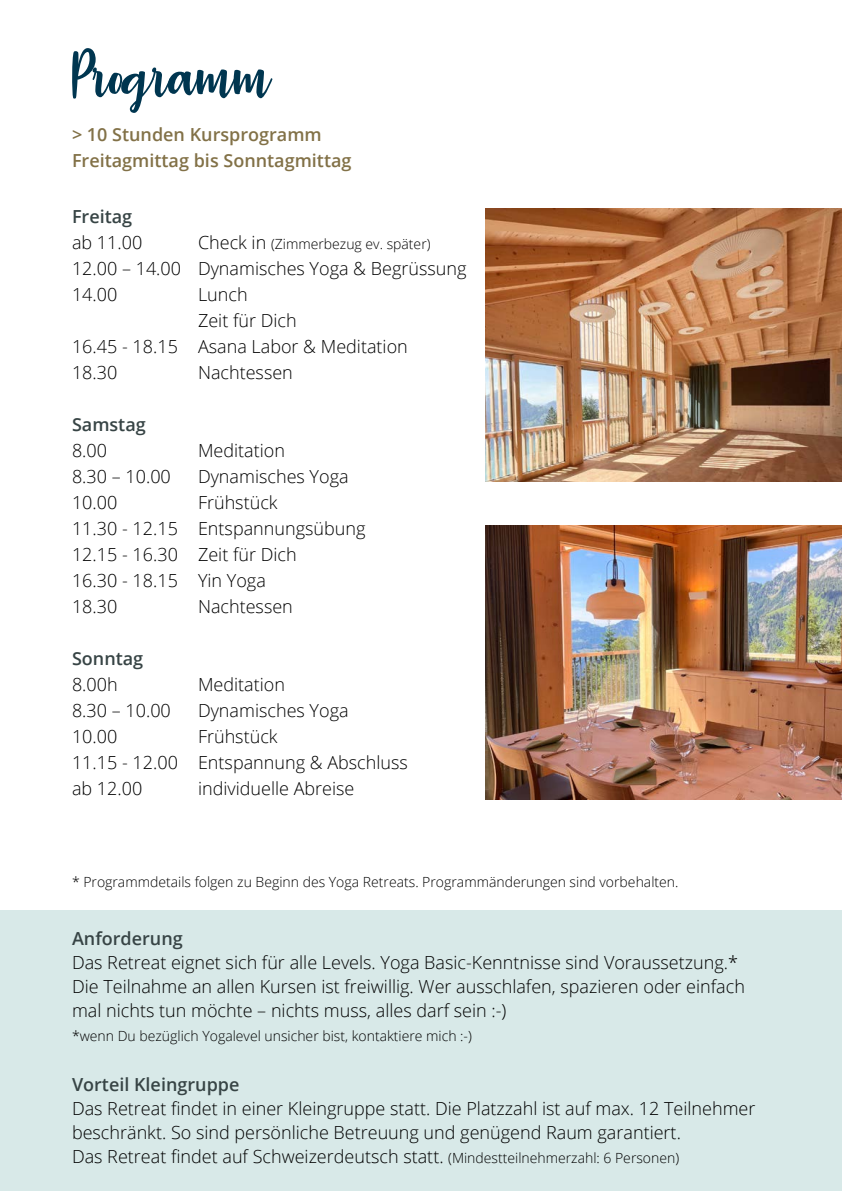
<style>
.page{position:relative;width:842px;height:1191px;background:#fff}
.page>*{position:absolute;margin:0;border:0;box-sizing:border-box;transform-origin:0 0}
.t1{font:76px "Strawberry Blossom";color:#003650}
.t2{font:300 18px/26px "Open Sans";color:#000}
.t3{font:600 18px/26px "Open Sans";color:#827147}
.t4{font:600 18px "Open Sans";color:#374445}
.t5{font:300 14px "Open Sans";color:#000}
.s1{font-size:18px}
.s2{font-size:14px}
</style>
<div class="page">
<div style="left:0;top:910px;width:842px;height:281px;background:#d8e9e8"></div>
<img style="left:485px;top:525px;width:357px;height:274px">
<img style="left:485px;top:209px;width:357px;height:272px">
<h1 class="t1" style="left:72px;top:37px;width:200px">Programm</h1>
<p class="t3" style="left:72px;top:121px;width:281px">&gt; 10 Stunden Kursprogramm<br>Freitagmittag bis Sonntagmittag</p>
<p class="t4" style="left:72px;top:204px;width:62px">Freitag</p>
<p class="t2" style="left:72px;top:229px;width:72px">ab 11.00</p>
<p class="t5" style="left:198px;top:234px;width:234px"><span class="s1">Check in</span> (Zimmerbezug ev. später)</p>
<p class="t2" style="left:72px;top:255px;width:396px">12.00 – 14.00 Dynamisches Yoga &amp; Begrüssung<br>14.00</p>
<p class="t2" style="left:198px;top:281px;width:51px">Lunch</p>
<p class="t2" style="left:198px;top:307px;width:100px">Zeit für Dich</p>
<p class="t2" style="left:72px;top:333px;width:337px">16.45 - 18.15 Asana Labor &amp; Meditation</p>
<p class="t2" style="left:72px;top:359px;width:47px">18.30</p>
<p class="t2" style="left:198px;top:359px;width:96px">Nachtessen</p>
<p class="t4" style="left:72px;top:412px;width:75px">Samstag</p>
<p class="t2" style="left:72px;top:437px;width:37px">8.00</p>
<p class="t2" style="left:198px;top:437px;width:89px">Meditation</p>
<p class="t2" style="left:72px;top:463px;width:100px">8.30 – 10.00</p>
<p class="t2" style="left:198px;top:463px;width:152px">Dynamisches Yoga</p>
<p class="t2" style="left:72px;top:489px;width:47px">10.00</p>
<p class="t2" style="left:72px;top:489px;width:295px;text-indent:126px">Frühstück<br>11.30 - 12.15 Entspannungsübung<br>12.15 - 16.30 Zeit für Dich<br>16.30 - 18.15 Yin Yoga<br>18.30</p>
<p class="t2" style="left:198px;top:593px;width:96px">Nachtessen</p>
<p class="t4" style="left:72px;top:646px;width:73px">Sonntag</p>
<p class="t2" style="left:72px;top:671px;width:47px">8.00h</p>
<p class="t2" style="left:198px;top:671px;width:89px">Meditation</p>
<p class="t2" style="left:72px;top:697px;width:100px">8.30 – 10.00</p>
<p class="t2" style="left:198px;top:697px;width:152px">Dynamisches Yoga</p>
<p class="t2" style="left:72px;top:723px;width:47px">10.00</p>
<p class="t2" style="left:72px;top:723px;width:337px;text-indent:126px">Frühstück<br>11.15 - 12.00 Entspannung &amp; Abschluss ab 12.00</p>
<p class="t2" style="left:198px;top:775px;width:158px">individuelle Abreise</p>
<p class="t5" style="left:72px;top:872px;width:608px">* Programmdetails folgen zu Beginn des Yoga Retreats. Programmänderungen sind vorbehalten.</p>
<p class="t4" style="left:72px;top:926px;width:112px">Anforderung</p>
<p class="t2" style="left:72px;top:950px;width:674px;line-height:24px">Das Retreat eignet sich für alle Levels. Yoga Basic-Kenntnisse sind Voraussetzung.*<br>Die Teilnahme an allen Kursen ist freiwillig. Wer ausschlafen, spazieren oder einfach mal nichts tun möchte – nichts muss, alles darf sein :-)</p>
<p class="t5" style="left:72px;top:1026px;width:401px">*wenn Du bezüglich Yogalevel unsicher bist, kontaktiere mich :-)</p>
<p class="t4" style="left:72px;top:1072px;width:169px">Vorteil Kleingruppe</p>
<p class="t2" style="left:72px;top:1096px;width:685px;line-height:24px">Das Retreat findet in einer Kleingruppe statt. Die Platzzahl ist auf max. 12 Teilnehmer beschränkt. So sind persönliche Betreuung und genügend Raum garantiert.<br>Das Retreat findet auf Schweizerdeutsch statt. <span class="s2">(Mindestteilnehmerzahl: 6 Personen)</span></p>
</div>
